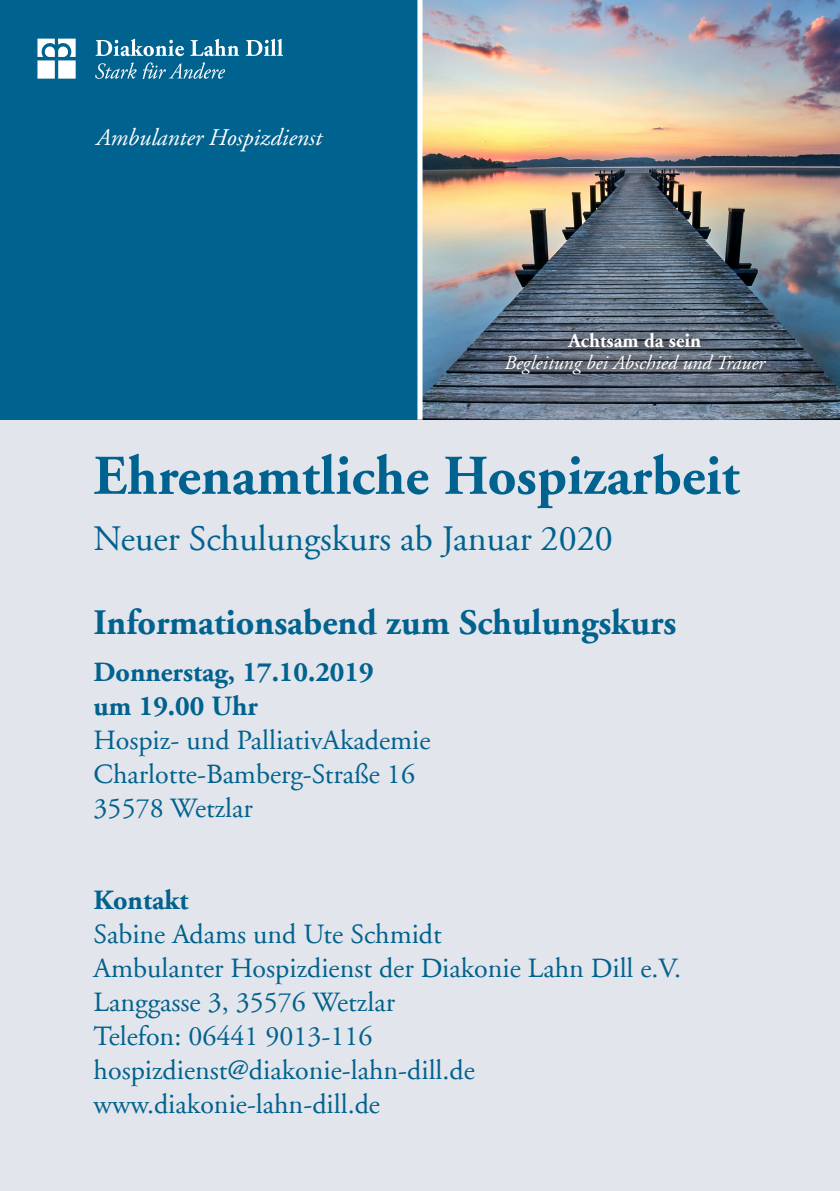
<style>
.page{position:relative;width:840px;height:1191px;background:#fff}
.page>*{position:absolute;margin:0;border:0;box-sizing:border-box;transform-origin:0 0}
.grundtext{font:700 56px "Adobe Garamond";color:#00628e}
.grundtext-2{font:700 36px "Adobe Garamond";color:#00628e}
.grundtext-3{font:36px "Adobe Garamond";color:#00628e}
.grundtext-4{font:28px "Adobe Garamond";color:#00628e}
.grundtext-5{font:700 28px "Adobe Garamond";color:#00628e}
.t1{font:italic 24px "Adobe Garamond";color:#fff}
.t2{font:italic 20px "Adobe Garamond";color:#fff}
.t3{font:700 20px "Adobe Garamond";color:#fff}
</style>
<div class="page">
<div style="left:0;top:0;width:839px;height:1191px;background:#e2e5eb"></div>
<div style="left:0;top:0;width:420px;height:420px;background:#00628e"></div>
<img style="left:422px;top:0;width:417px;height:420px">
<img style="left:38px;top:38px;width:245px;height:40px">
<div style="left:488px;top:316px;width:294px;height:76px;background:#231f20;opacity:.55"></div>
<div style="left:417px;top:0;width:5px;height:420px;background:#fff"></div>
<p class="t1" style="left:96px;top:125px;width:227px">Ambulanter Hospizdienst</p>
<p class="t3" style="left:568px;top:330px;width:134px">Achtsam da sein</p>
<p class="t2" style="left:504px;top:352px;width:262px">Begleitung bei Abschied und Trauer</p>
<p class="grundtext" style="left:94px;top:445px;width:647px">Ehrenamtliche Hospizarbeit</p>
<p class="grundtext-3" style="left:94px;top:519px;width:520px">Neuer Schulungskurs ab Januar 2020</p>
<p class="grundtext-2" style="left:94px;top:602px;width:584px">Informationsabend zum Schulungskurs</p>
<p class="grundtext-5" style="left:94px;top:657px;width:281px">Donnerstag, 17.10.2019</p>
<p class="grundtext-5" style="left:94px;top:691px;width:166px">um 19.00 Uhr</p>
<p class="grundtext-4" style="left:94px;top:725px;width:338px">Hospiz- und PalliativAkademie</p>
<p class="grundtext-4" style="left:94px;top:759px;width:323px">Charlotte-Bamberg-Straße 16</p>
<p class="grundtext-4" style="left:94px;top:793px;width:161px">35578 Wetzlar</p>
<p class="grundtext-5" style="left:94px;top:885px;width:96px">Kontakt</p>
<p class="grundtext-4" style="left:94px;top:919px;width:349px">Sabine Adams und Ute Schmidt</p>
<p class="grundtext-4" style="left:94px;top:953px;width:588px">Ambulanter Hospizdienst der Diakonie Lahn Dill e.V.</p>
<p class="grundtext-4" style="left:94px;top:987px;width:302px">Langgasse 3, 35576 Wetzlar</p>
<p class="grundtext-4" style="left:94px;top:1021px;width:280px">Telefon: 06441 9013-116</p>
<p class="grundtext-4" style="left:94px;top:1055px;width:382px">hospizdienst@diakonie-lahn-dill.de</p>
<p class="grundtext-4" style="left:94px;top:1089px;width:288px">www.diakonie-lahn-dill.de</p>
</div>
